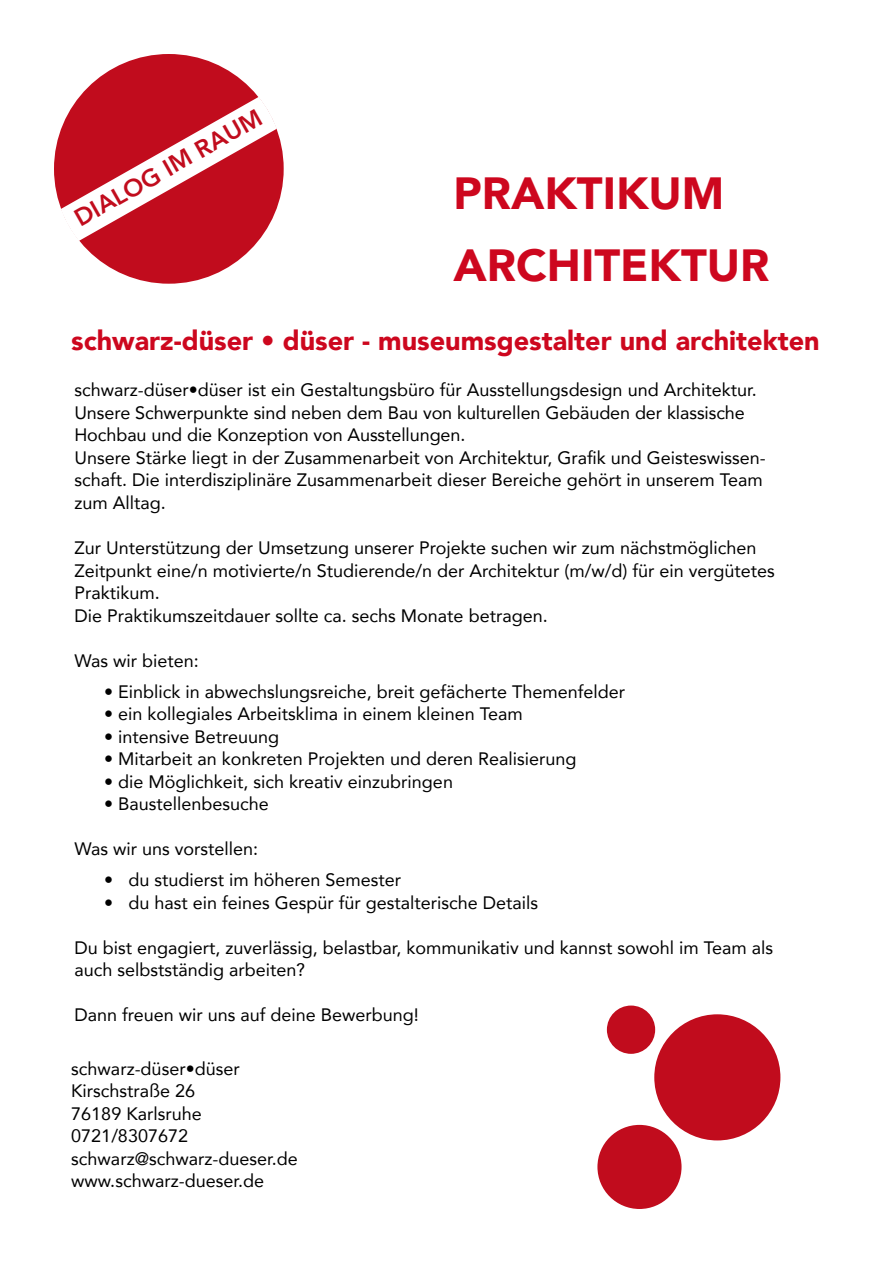
<style>
.page{position:relative;width:893px;height:1263px;background:#fff}
.page>*{position:absolute;margin:0;border:0;box-sizing:border-box;transform-origin:0 0}
.t1{font:900 45px/72px "Avenir";color:#cd071e}
.t2{font:900 27px "Avenir";color:#cd071e}
.t3{font:800 24.3px "Avenir";color:#c10c1d}
.t4{font:18px/22.5px "Avenir";color:#000}
</style>
<div class="page">
<div style="left:54px;top:54px;width:230px;height:230px;background:#c10c1d;border-radius:50%"></div>
<svg style="left:61px;top:97px;width:216px;height:144px"></svg>
<div style="left:597px;top:1125px;width:84px;height:84px;background:#c10c1d;border-radius:50%"></div>
<div style="left:654px;top:1014px;width:126px;height:126px;background:#c10c1d;border-radius:50%"></div>
<div style="left:607px;top:1005px;width:48px;height:49px;background:#c10c1d;border-radius:50%"></div>
<h3 class="t3" style="left:67px;top:204px;width:213px;rotate:-30deg">DIALOG IM RAUM</h3>
<h1 class="t1" style="left:454px;top:156px;width:317px">PRAKTIKUM<br>ARCHITEKTUR</h1>
<h2 class="t2" style="left:71px;top:318px;width:750px">schwarz-düser • düser - museumsgestalter und architekten</h2>
<p class="t4" style="left:74px;top:378px;width:693px">schwarz-düser•düser ist ein Gestaltungsbüro für Ausstellungsdesign und Architektur.<br>Unsere Schwerpunkte sind neben dem Bau von kulturellen Gebäuden der klassische Hochbau und die Konzeption von Ausstellungen.<br>Unsere Stärke liegt in der Zusammenarbeit von Architektur, Grafik und Geisteswissen&shy;schaft. Die interdisziplinäre Zusammenarbeit dieser Bereiche gehört in unserem Team zum Alltag.</p>
<p class="t4" style="left:74px;top:536px;width:702px">Zur Unterstützung der Umsetzung unserer Projekte suchen wir zum nächstmöglichen Zeitpunkt eine/n motivierte/n Studierende/n der Architektur (m/w/d) für ein vergütetes Praktikum.<br>Die Praktikumszeitdauer sollte ca. sechs Monate betragen.</p>
<p class="t4" style="left:74px;top:648px;width:126px">Was wir bieten:</p>
<p class="t4" style="left:104px;top:679px;width:522px">• Einblick in abwechslungsreiche, breit gefächerte Themenfelder</p>
<p class="t4" style="left:104px;top:702px;width:420px">• ein kollegiales Arbeitsklima in einem kleinen Team</p>
<p class="t4" style="left:104px;top:724px;width:177px">• intensive Betreuung</p>
<p class="t4" style="left:104px;top:747px;width:474px">• Mitarbeit an konkreten Projekten und deren Realisierung</p>
<p class="t4" style="left:104px;top:769px;width:350px">• die Möglichkeit, sich kreativ einzubringen</p>
<p class="t4" style="left:104px;top:792px;width:166px">• Baustellenbesuche</p>
<p class="t4" style="left:74px;top:837px;width:185px">Was wir uns vorstellen:</p>
<p class="t4" style="left:104px;top:868px;width:299px">• du studierst im höheren Semester</p>
<p class="t4" style="left:104px;top:890px;width:436px">• du hast ein feines Gespür für gestalterische Details</p>
<p class="t4" style="left:74px;top:935px;width:700px">Du bist engagiert, zuverlässig, belastbar, kommunikativ und kannst sowohl im Team als auch selbstständig arbeiten?</p>
<p class="t4" style="left:74px;top:1003px;width:346px">Dann freuen wir uns auf deine Bewerbung!</p>
<p class="t4" style="left:71px;top:1057px;width:228px">schwarz-düser•düser<br>Kirschstraße 26<br>76189 Karlsruhe<br>0721/8307672 schwarz@schwarz-dueser.de www.schwarz-dueser.de</p>
</div>
